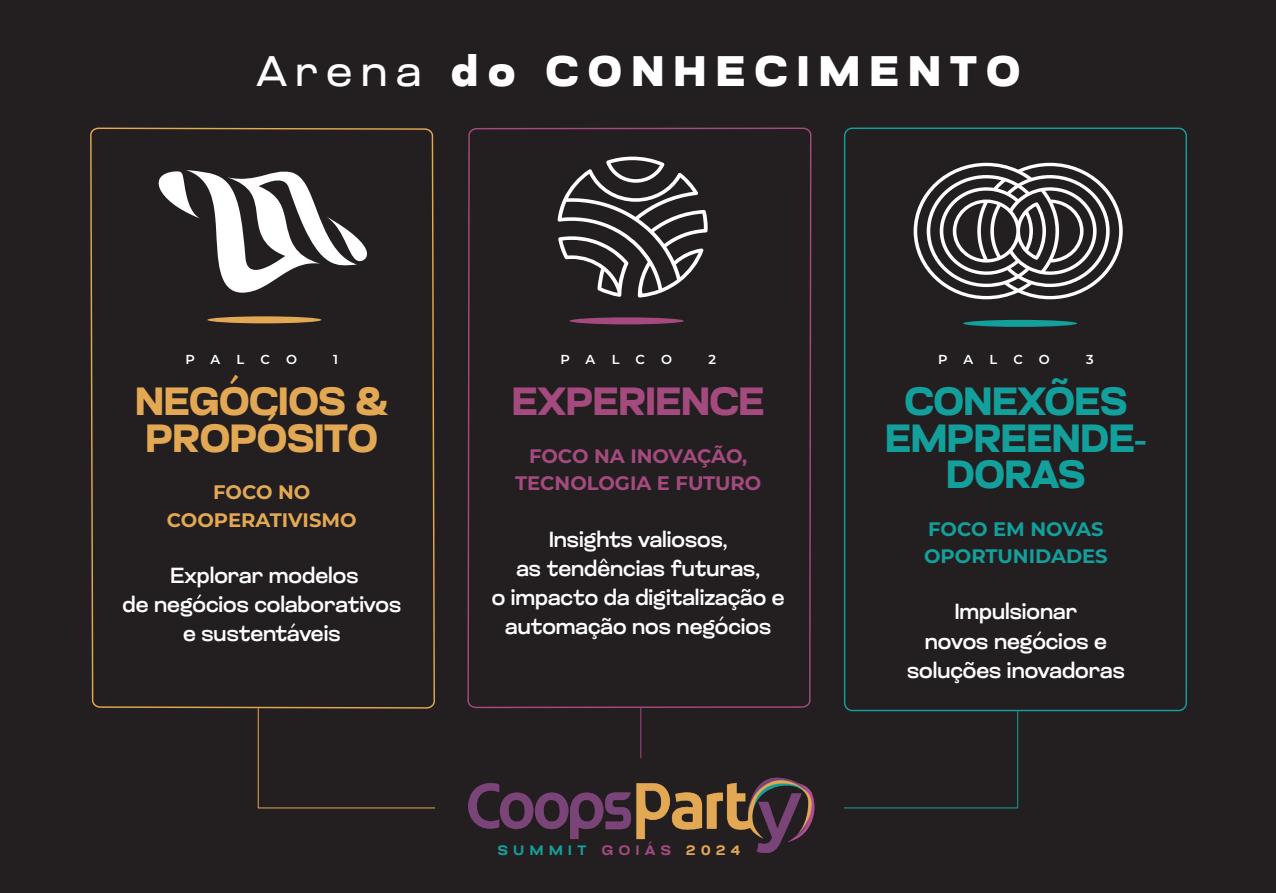
<style>
.page{position:relative;width:1276px;height:893px;background:#231f20}
.page>*{position:absolute;margin:0;border:0;box-sizing:border-box;transform-origin:0 0}
.t1{font:700 42.6px "Glancyr";letter-spacing:.21em;color:#fff}
.t2{font:600 39.3px/36.5px "Glancyr";letter-spacing:-.01em;color:#13a09c;text-align:center}
.t3{font:600 39.3px/36.5px "Glancyr";letter-spacing:-.01em;color:#e2a854}
.t4{font:600 39.3px "Glancyr";letter-spacing:-.01em;color:#a44a7f}
.t5{font:21.9px/29.1px "Glancyr";color:#fff;text-align:center}
.t6{font:700 19.5px/27.3px "Montserrat";color:#a44a7f;text-align:center}
.t7{font:700 19.5px/27.3px "Montserrat";color:#13a09c}
.t8{font:700 19.5px "Montserrat";color:#e2a854}
.t9{font:500 13.65px "Glancyr";letter-spacing:.38em;color:#13a09c;scale:1.09 1}
.t10{font:600 13.05px "Montserrat";letter-spacing:1.235em;color:#fff}
.s1{font-weight:300}
.s2{color:#a44a7f}
.s3{color:#e2a854}
</style>
<div class="page">
<svg style="left:90px;top:127px;width:345px;height:682px"></svg>
<svg style="left:467px;top:127px;width:345px;height:726px"></svg>
<svg style="left:156px;top:170px;width:211px;height:123px"></svg>
<svg style="left:913px;top:163px;width:209px;height:136px"></svg>
<svg style="left:557px;top:157px;width:150px;height:140px"></svg>
<div style="left:207px;top:316px;width:114px;height:7px;background:#e2a854;border-radius:50%"></div>
<div style="left:963px;top:320px;width:114px;height:7px;background:#13a09c;border-radius:50%"></div>
<div style="left:569px;top:317px;width:115px;height:7px;background:#a44a7f;border-radius:50%"></div>
<hr style="left:1017px;top:711px;width:1px;height:97px;background:#13a09c">
<hr style="left:258px;top:708px;width:1px;height:100px;background:#e2a854">
<hr style="left:640px;top:707px;width:1px;height:51px;background:#a44a7f">
<img style="left:469px;top:776px;width:346px;height:76px">
<hr style="left:258px;top:807px;width:177px;height:1px;background:#e2a854">
<hr style="left:844px;top:807px;width:174px;height:1px;background:#13a09c">
<p class="t1" style="left:257px;top:42px;width:764px"><span class="s1">Arena</span> do CONHECIMENTO</p>
<p class="t10" style="left:185px;top:350px;width:113px">PALCO</p>
<p class="t10" style="left:333px;top:350px;width:6px">1</p>
<p class="t3" style="left:135px;top:382px;width:254px">NEGÓCIOS &amp;<br>PROPÓSITO</p>
<p class="t8" style="left:213px;top:478px;width:99px">FOCO NO</p>
<p class="t8" style="left:167px;top:505px;width:191px">COOPERATIVISMO</p>
<p class="t5" style="left:122px;top:560px;width:280px">Explorar modelos<br>de negócios colaborativos</p>
<p class="t5" style="left:183px;top:618px;width:159px">e sustentáveis</p>
<p class="t10" style="left:560px;top:350px;width:113px">PALCO</p>
<p class="t10" style="left:708px;top:350px;width:9px">2</p>
<p class="t4" style="left:512px;top:375px;width:254px">EXPERIENCE</p>
<p class="t6" style="left:515px;top:441px;width:248px">FOCO NA INOVAÇÃO,<br>TECNOLOGIA E FUTURO</p>
<p class="t5" style="left:549px;top:523px;width:180px">Insights valiosos,</p>
<p class="t5" style="left:516px;top:553px;width:245px">as tendências futuras,</p>
<p class="t5" style="left:492px;top:582px;width:294px">o impacto da digitalização e automação nos negócios</p>
<p class="t9" style="left:498px;top:841px;width:224px">SUMMIT <span class="s2">GOIÁS</span> <span class="s3">2024</span></p>
<p class="t10" style="left:938px;top:350px;width:36px">P A</p>
<p class="t10" style="left:989px;top:350px;width:62px">LCO</p>
<p class="t10" style="left:1086px;top:350px;width:9px">3</p>
<p class="t2" style="left:885px;top:382px;width:263px">CONEXÕES<br>EMPREENDE-<br>DORAS</p>
<p class="t7" style="left:924px;top:514px;width:185px">FOCO EM NOVAS<br>OPORTUNIDADES</p>
<p class="t5" style="left:955px;top:596px;width:124px">Impulsionar</p>
<p class="t5" style="left:925px;top:625px;width:184px">novos negócios e</p>
<p class="t5" style="left:907px;top:654px;width:219px">soluções inovadoras</p>
</div>
